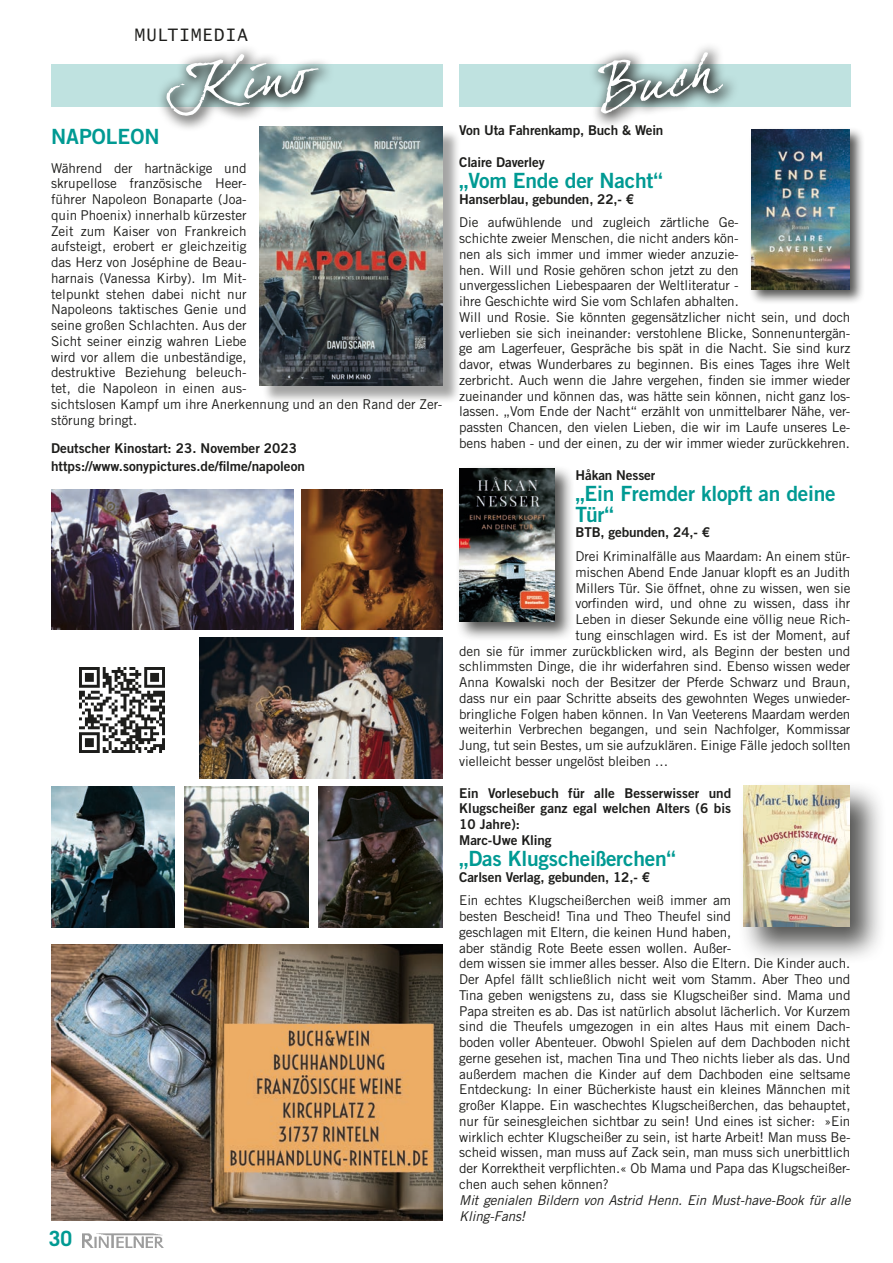
<style>
.page{position:relative;width:893px;height:1263px;background:#fff}
.page>*{position:absolute;margin:0;border:0;box-sizing:border-box;transform-origin:0 0}
.t1{font:54px "Dear Joefour";color:#fff}
.t2{font:21px/21px "Trade Gothic LT Std Bd 2";letter-spacing:-.01em;color:#009a93}
.t3{font:700 21px "Trade Gothic LT Std";color:#009a93}
.t4{font:17.25px "Lucida Sans Typewriter";letter-spacing:.07em;color:#1d1d1b}
.t5{font:13.5px/15.8px "Trade Gothic LT Std";letter-spacing:-.01em;color:#1d1d1b}
.t6{font:13.5px/15.8px "Trade Gothic LT Std Bd 2";color:#1d1d1b}
.t7{font:italic 13.5px/15.8px "Trade Gothic LT Std";letter-spacing:-.01em;color:#1d1d1b}
</style>
<div class="page">
<img style="left:83px;top:1233px;width:80px;height:14px">
<div style="left:459px;top:64px;width:391px;height:42px;background:#bfe2e0"></div>
<div style="left:51px;top:64px;width:391px;height:42px;background:#bfe2e0"></div>
<svg style="left:588px;top:46px;width:151px;height:79px"></svg>
<svg style="left:156px;top:48px;width:178px;height:81px"></svg>
<div style="left:456px;top:465px;width:118px;height:177px;background:#1d1d1b;opacity:.75"></div>
<img style="left:459px;top:468px;width:95px;height:154px">
<div style="left:749px;top:126px;width:116px;height:179px;background:#1d1d1b;opacity:.75"></div>
<img style="left:752px;top:129px;width:97px;height:160px">
<div style="left:738px;top:780px;width:149px;height:185px;background:#1d1d1b;opacity:.75"></div>
<img style="left:744px;top:786px;width:105px;height:141px">
<div style="left:262px;top:129px;width:199px;height:275px;background:#1d1d1b;opacity:.4"></div>
<img style="left:259px;top:126px;width:183px;height:260px">
<img style="left:51px;top:944px;width:391px;height:276px">
<img style="left:51px;top:787px;width:123px;height:140px">
<img style="left:302px;top:489px;width:140px;height:140px">
<img style="left:200px;top:638px;width:242px;height:140px">
<img style="left:319px;top:787px;width:123px;height:140px">
<img style="left:185px;top:787px;width:123px;height:140px">
<img style="left:51px;top:489px;width:242px;height:140px">
<img style="left:80px;top:668px;width:85px;height:85px">
<p class="t4" style="left:135px;top:25px;width:115px">MULTIMEDIA</p>
<h1 class="t1" style="left:183px;top:57px;width:124px;rotate:-8deg">Kino</h1>
<h1 class="t1" style="left:595px;top:56px;width:115px;rotate:-8deg">Buch</h1>
<p class="t6" style="left:459px;top:122px;width:206px">Von Uta Fahrenkamp, Buch &amp; Wein</p>
<p class="t6" style="left:459px;top:154px;width:87px">Claire Daverley</p>
<h2 class="t2" style="left:459px;top:169px;width:205px">„Vom Ende der Nacht“</h2>
<p class="t6" style="left:459px;top:191px;width:176px">Hanserblau, gebunden, 22,- €</p>
<p class="t5" style="left:459px;top:214px;width:393px">Die aufwühlende und zugleich zärtliche Ge-<br>schichte zweier Menschen, die nicht anders kön-<br>nen als sich immer und immer wieder anzuzie-<br>hen. Will und Rosie gehören schon jetzt zu den<br>unvergesslichen Liebespaaren der Weltliteratur -<br>ihre Geschichte wird Sie vom Schlafen abhalten.<br>Will und Rosie. Sie könnten gegensätzlicher nicht sein, und doch verlieben sie sich ineinander: verstohlene Blicke, Sonnenuntergän&shy;ge am Lagerfeuer, Gespräche bis spät in die Nacht. Sie sind kurz davor, etwas Wunderbares zu beginnen. Bis eines Tages ihre Welt zerbricht. Auch wenn die Jahre vergehen, finden sie immer wieder zueinander und können das, was hätte sein können, nicht ganz los&shy;lassen. „Vom Ende der Nacht“ erzählt von unmittelbarer Nähe, ver&shy;passten Chancen, den vielen Lieben, die wir im Laufe unseres Le&shy;bens haben - und der einen, zu der wir immer wieder zurückkehren.</p>
<p class="t6" style="left:575px;top:467px;width:81px">Håkan Nesser</p>
<h2 class="t2" style="left:575px;top:482px;width:262px">„Ein Fremder klopft an deine<br>Tür“</h2>
<p class="t6" style="left:575px;top:524px;width:136px">BTB, gebunden, 24,- €</p>
<p class="t5" style="left:575px;top:548px;width:276px">Drei Kriminalfälle aus Maardam: An einem stür-</p>
<p class="t5" style="left:575px;top:564px;width:276px">mischen Abend Ende Januar klopft es an Judith</p>
<p class="t5" style="left:575px;top:580px;width:276px">Millers Tür. Sie öffnet, ohne zu wissen, wen sie</p>
<p class="t5" style="left:575px;top:595px;width:276px">vorfinden wird, und ohne zu wissen, dass ihr</p>
<p class="t5" style="left:575px;top:611px;width:276px">Leben in dieser Sekunde eine völlig neue Rich-</p>
<p class="t5" style="left:575px;top:627px;width:276px">tung einschlagen wird. Es ist der Moment, auf</p>
<p class="t5" style="left:459px;top:643px;width:393px">den sie für immer zurückblicken wird, als Beginn der besten und</p>
<p class="t5" style="left:459px;top:658px;width:393px">schlimmsten Dinge, die ihr widerfahren sind. Ebenso wissen weder</p>
<p class="t5" style="left:459px;top:674px;width:393px">Anna Kowalski noch der Besitzer der Pferde Schwarz und Braun,</p>
<p class="t5" style="left:459px;top:690px;width:393px">dass nur ein paar Schritte abseits des gewohnten Weges unwieder-</p>
<p class="t5" style="left:459px;top:706px;width:393px">bringliche Folgen haben können. In Van Veeterens Maardam werden</p>
<p class="t5" style="left:459px;top:722px;width:393px">weiterhin Verbrechen begangen, und sein Nachfolger, Kommissar</p>
<p class="t5" style="left:459px;top:737px;width:393px">Jung, tut sein Bestes, um sie aufzuklären. Einige Fälle jedoch sollten</p>
<p class="t5" style="left:459px;top:753px;width:211px">vielleicht besser ungelöst bleiben …</p>
<p class="t6" style="left:459px;top:785px;width:273px">Ein Vorlesebuch für alle Besserwisser und<br>Klugscheißer ganz egal welchen Alters (6 bis<br>10 Jahre):<br>Marc-Uwe Kling</p>
<h2 class="t2" style="left:459px;top:847px;width:218px">„Das Klugscheißerchen“</h2>
<p class="t6" style="left:459px;top:869px;width:192px">Carlsen Verlag, gebunden, 12,- €</p>
<p class="t5" style="left:459px;top:892px;width:393px">Ein echtes Klugscheißerchen weiß immer am<br>besten Bescheid! Tina und Theo Theufel sind<br>geschlagen mit Eltern, die keinen Hund haben,<br>aber ständig Rote Beete essen wollen. Außer-<br>dem wissen sie immer alles besser. Also die Eltern. Die Kinder auch.<br>Der Apfel fällt schließlich nicht weit vom Stamm. Aber Theo und Tina geben wenigstens zu, dass sie Klugscheißer sind. Mama und Papa streiten es ab. Das ist natürlich absolut lächerlich. Vor Kurzem sind die Theufels umgezogen in ein altes Haus mit einem Dach&shy;boden voller Abenteuer. Obwohl Spielen auf dem Dachboden nicht gerne gesehen ist, machen Tina und Theo nichts lieber als das. Und außerdem machen die Kinder auf dem Dachboden eine seltsame Entdeckung: In einer Bücherkiste haust ein kleines Männchen mit großer Klappe. Ein waschechtes Klugscheißerchen, das behauptet, nur für seinesgleichen sichtbar zu sein! Und eines ist sicher: »Ein wirklich echter Klugscheißer zu sein, ist harte Arbeit! Man muss Be&shy;scheid wissen, man muss auf Zack sein, man muss sich unerbittlich der Korrektheit verpflichten.« Ob Mama und Papa das Klugscheißer&shy;chen auch sehen können?</p>
<p class="t7" style="left:459px;top:1192px;width:393px">Mit genialen Bildern von Astrid Henn. Ein Must-have-Book für alle<br>Kling-Fans!</p>
<h2 class="t2" style="left:51px;top:126px;width:110px">NAPOLEON</h2>
<p class="t5" style="left:51px;top:160px;width:393px">Während der hartnäckige und<br>skrupellose französische Heer-<br>führer Napoleon Bonaparte (Joa-<br>quin Phoenix) innerhalb kürzester<br>Zeit zum Kaiser von Frankreich<br>aufsteigt, erobert er gleichzeitig<br>das Herz von Joséphine de Beau-<br>harnais (Vanessa Kirby). Im Mit-<br>telpunkt stehen dabei nicht nur<br>Napoleons taktisches Genie und<br>seine großen Schlachten. Aus der<br>Sicht seiner einzig wahren Liebe<br>wird vor allem die unbeständige,<br>destruktive Beziehung beleuch-<br>tet, die Napoleon in einen aus-<br>sichtslosen Kampf um ihre Anerkennung und an den Rand der Zer&shy;störung bringt.</p>
<p class="t6" style="left:51px;top:439px;width:255px;line-height:18px">Deutscher Kinostart: 23. November 2023 https://www.sonypictures.de/filme/napoleon</p>
<h2 class="t3" style="left:49px;top:1226px;width:25px">30</h2>
</div>
